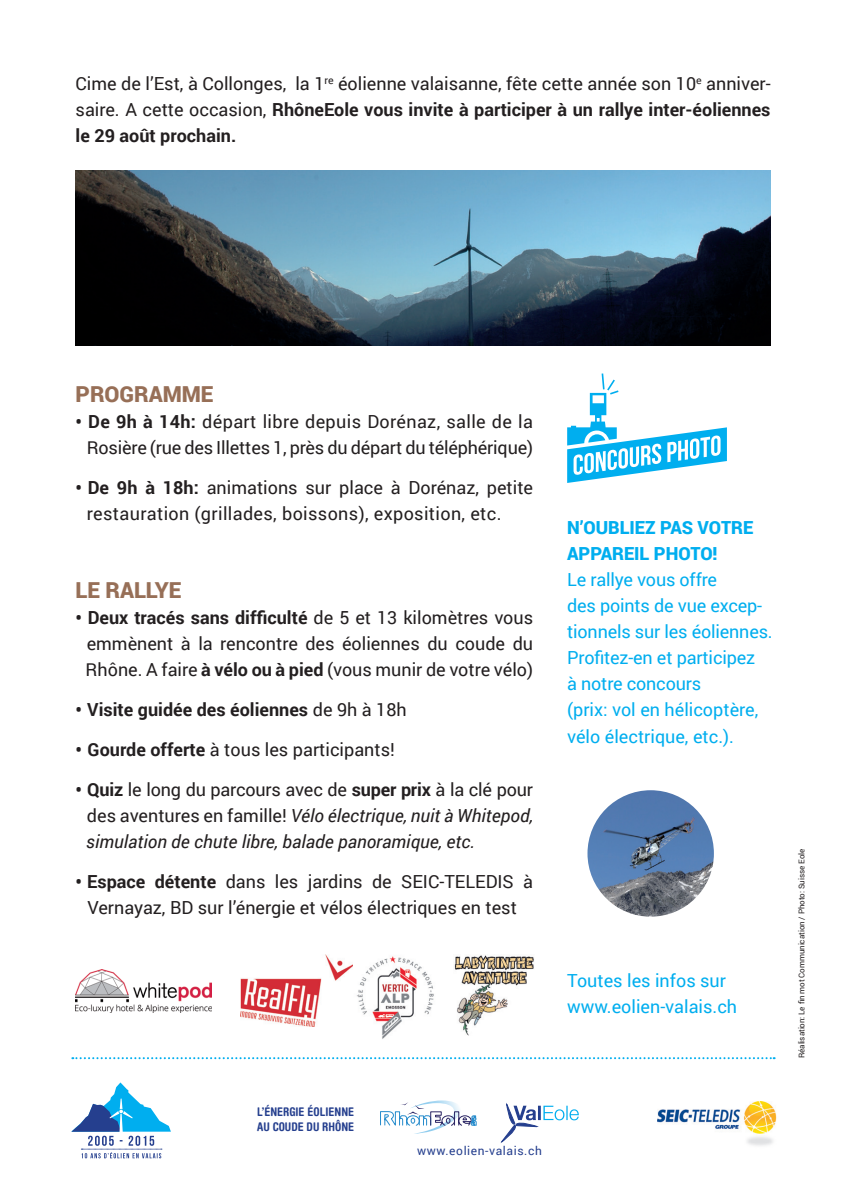
<style>
.page{position:relative;width:846px;height:1204px;background:#fff}
.page>*{position:absolute;margin:0;border:0;box-sizing:border-box;transform-origin:0 0}
.t1{font:900 22px "Roboto";color:#976f57}
.t2{font:18px/26px "Roboto";color:#231f20;text-align:justify}
.t3{font:18px/26px "Roboto";letter-spacing:-.01em;color:#00aeef}
.t4{font:italic 18px/26px "Roboto";color:#231f20;text-align:justify}
.t5{font:18px/26px "Roboto";letter-spacing:.02em;color:#231f20}
.t6{font:700 18px "Roboto";color:#231f20}
.t7{font:900 18px/26px "Roboto";color:#00aeef}
.t8{font:700 condensed 12px/14.4px "Helvetica Rounded";color:#253f8e}
.t9{font:12px "Roboto";letter-spacing:.05em;color:#253f8e}
.t10{font:8px "Roboto";letter-spacing:-.01em;color:#231f20}
.s1{font-weight:700}
.s2{font-weight:400}
.s3{font-weight:700;font-style:normal}
.s4{font-style:normal}
</style>
<div class="page">
<svg style="left:567px;top:373px;width:160px;height:110px"></svg>
<svg style="left:72px;top:1057px;width:702px;height:1px"></svg>
<svg style="left:71px;top:1082px;width:100px;height:75px"></svg>
<img style="left:76px;top:170px;width:694px;height:175px">
<img style="left:587px;top:790px;width:127px;height:126px;border-radius:63px">
<img style="left:410px;top:1125px;width:50px;height:8px">
<svg style="left:380px;top:1100px;width:96px;height:25px"></svg>
<svg style="left:501px;top:1103px;width:78px;height:39px"></svg>
<img style="left:454px;top:955px;width:80px;height:80px">
<img style="left:76px;top:969px;width:136px;height:43px">
<img style="left:241px;top:954px;width:112px;height:72px">
<img style="left:356px;top:956px;width:78px;height:83px">
<img style="left:657px;top:1101px;width:120px;height:45px">
<p class="t2" style="left:76px;top:70px;width:696px">Cime de l’Est, à Collonges, la 1<sup>re</sup> éolienne valaisanne, fête cette année son 10<sup>e</sup> anniver&shy;saire. A cette occasion, <span class="s1">RhôneEole vous invite à participer à un rallye inter-éoliennes le 29 août prochain.</span></p>
<p class="t1" style="left:76px;top:378px;width:139px">PROGRAMME</p>
<p class="t2" style="left:76px;top:407px;width:459px;text-align:right"><span class="s1">• De 9h à 14h:</span> départ libre depuis Dorénaz, salle de la<br>Rosière (rue des Illettes 1, près du départ du téléphérique)</p>
<p class="t5" style="left:87px;top:473px;width:448px;text-indent:-11px"><span class="s1">• De 9h à 18h:</span> animations sur place à Dorénaz, petite restauration (grillades, boissons), exposition, etc.</p>
<p class="t1" style="left:76px;top:574px;width:107px">LE RALLYE</p>
<p class="t2" style="left:86px;top:603px;width:449px;text-indent:-10px"><span class="s1">• Deux tracés sans difficulté</span> de 5 et 13 kilomètres vous emmènent à la rencontre des éoliennes du coude du Rhône. A faire <span class="s1">à vélo ou à pied</span> (vous munir de votre vélo)</p>
<p class="t6" style="left:76px;top:696px;width:332px">• Visite guidée des éoliennes <span class="s2">de 9h à 18h</span></p>
<p class="t2" style="left:76px;top:735px;width:321px"><span class="s1">• Gourde offerte</span> à tous les participants!</p>
<p class="t4" style="left:86px;top:775px;width:448px;text-indent:-11px"><span class="s3">• Quiz</span> <span class="s4">le long du parcours avec de</span> <span class="s3">super prix</span> <span class="s4">à la clé pour des aventures en famille!</span> Vélo électrique, nuit à Whitepod, simulation de chute libre, balade panoramique, etc.</p>
<p class="t2" style="left:76px;top:867px;width:459px;text-align:center"><span class="s1">• Espace détente</span> dans les jardins de SEIC-TELEDIS à<br>Vernayaz, BD sur l’énergie et vélos électriques en test</p>
<p class="t7" style="left:567px;top:514px;width:188px">N’OUBLIEZ PAS VOTRE<br>APPAREIL PHOTO!</p>
<p class="t3" style="left:567px;top:566px;width:207px">Le rallye vous offre<br>des points de vue excep&shy;tionnels sur les éoliennes.<br>Profitez-en et participez<br>à notre concours<br>(prix: vol en hélicoptère, vélo électrique, etc.).</p>
<p class="t3" style="left:567px;top:966px;width:171px">Toutes les infos sur www.eolien-valais.ch</p>
<p class="t8" style="left:257px;top:1104px;width:98px">L’ÉNERGIE ÉOLIENNE<br>AU COUDE DU RHÔNE</p>
<p class="t9" style="left:417px;top:1141px;width:126px">www.eolien-valais.ch</p>
<p class="t10" style="left:796px;top:1057px;width:211px;rotate:-90deg">Réalisation: Le fin mot Communication / Photo: Suisse Eole</p>
</div>
